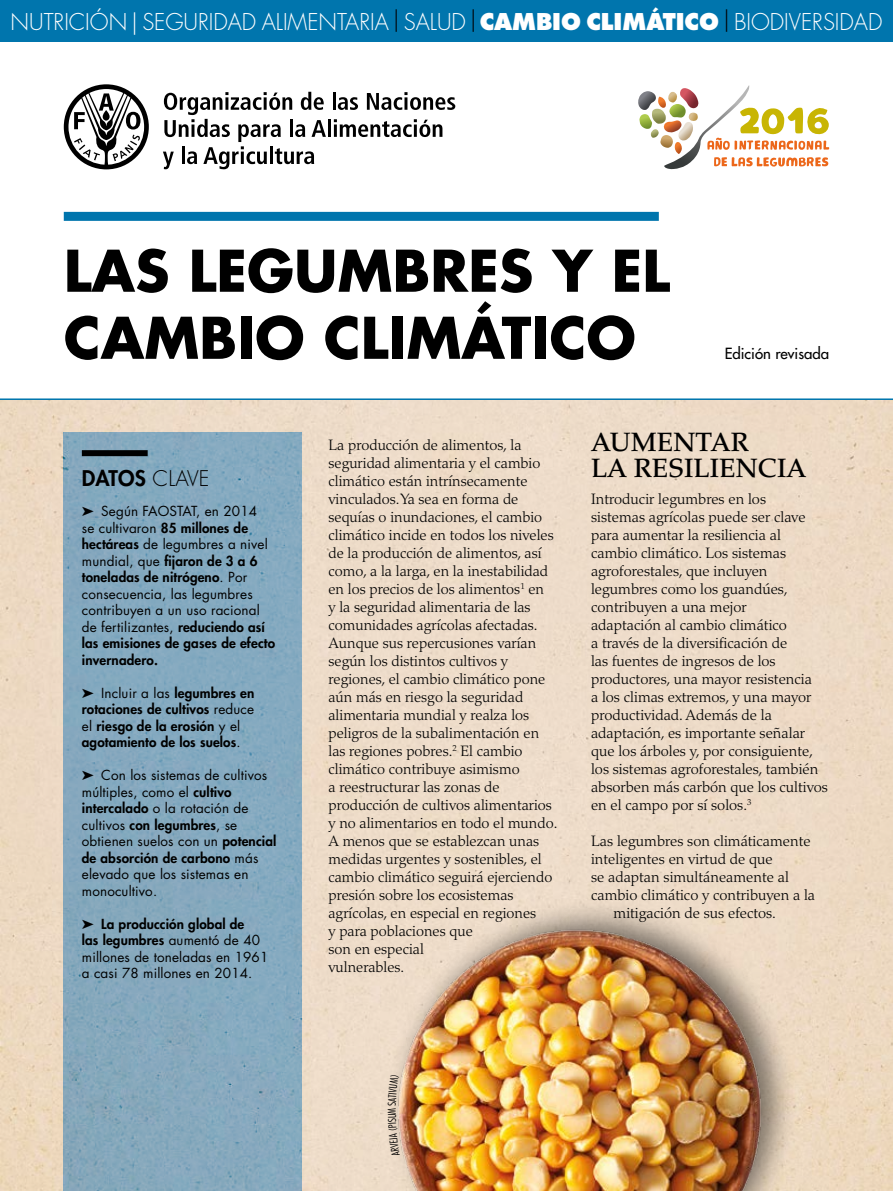
<style>
.page{position:relative;width:893px;height:1191px;background:#fff}
.page>*{position:absolute;margin:0;border:0;box-sizing:border-box;transform-origin:0 0}
.t1{font:700 55.8px/67.1px "Futura Std";color:#000}
.t2{font:500 26.4px/25.5px "Palatino LT Std";color:#000}
.t3{font:300 22.5px "Futura Std";color:#fff}
.t4{font:800 21px "Futura Std";letter-spacing:.01em;color:#000}
.t5{font:300 15px/18px "Palatino LT Std";color:#000}
.t6{font:500 15px "Futura Std";color:#000}
.t7{font:13.5px/16.5px "Futura Std";letter-spacing:.01em;color:#000}
.t8{font:800 13.5px/16.5px "Futura Std";letter-spacing:.01em;color:#000}
.t9{font:300 condensed 10.5px "Futura Std";color:#000}
.s1{color:#000}
.s2{font-weight:800}
.s3{font-weight:300}
.s4{font-weight:400}
</style>
<div class="page">
<div style="left:0;top:0;width:893px;height:42px;background:#0075ad"></div>
<img style="left:0;top:400px;width:893px;height:791px">
<div style="left:64px;top:212px;width:595px;height:9px;background:#0075ad"></div>
<hr style="left:0;top:398px;width:893px;height:2px;background:#0075ad">
<div style="left:64px;top:432px;width:238px;height:759px;background:#85a9be"></div>
<div style="left:82px;top:450px;width:66px;height:6px;background:#000"></div>
<svg style="left:638px;top:85px;width:191px;height:84px"></svg>
<div style="left:387px;top:898px;width:412px;height:293px;background:#000;opacity:.5"></div>
<img style="left:392px;top:924px;width:374px;height:267px">
<svg style="left:64px;top:84px;width:85px;height:85px"></svg>
<svg style="left:333px;top:92px;width:25px;height:18px"></svg>
<svg style="left:367px;top:92px;width:88px;height:18px"></svg>
<hr style="left:328px;top:119px;width:3px;height:18px;background:#000">
<svg style="left:334px;top:119px;width:108px;height:18px"></svg>
<svg style="left:163px;top:92px;width:163px;height:77px"></svg>
<svg style="left:388px;top:1114px;width:12px;height:42px"></svg>
<svg style="left:388px;top:1075px;width:11px;height:30px"></svg>
<h3 class="t3" style="left:11px;top:8px;width:873px">NUTRICIÓN | SEGURIDAD ALIMENTARIA <span class="s1">|</span> SALUD <span class="s1">|</span> <span class="s2">CAMBIO CLIMÁTICO</span> <span class="s1">|</span> BIODIVERSIDAD</h3>
<h1 class="t1" style="left:64px;top:236px;width:608px">LAS LEGUMBRES Y EL<br>CAMBIO CLIMÁTICO</h1>
<p class="t6" style="left:725px;top:344px;width:106px">Edición revisada</p>
<h3 class="t4" style="left:82px;top:465px;width:129px">DATOS <span class="s3">CLAVE</span></h3>
<p class="t7" style="left:82px;top:503px;width:195px">➤ Según FAOSTAT, en 2014<br>se cultivaron <span class="s2">85 millones de hectáreas</span> de legumbres a nivel mundial, que <span class="s2">fijaron de 3 a 6 toneladas de nitrógeno</span>. Por consecuencia, las legumbres contribuyen a un uso racional de fertilizantes, <span class="s2">reduciendo así las emisiones de gases de efecto invernadero.</span></p>
<p class="t8" style="left:82px;top:684px;width:174px">➤ <span class="s4">Incluir a las</span> legumbres en rotaciones de cultivos <span class="s4">reduce el</span> riesgo de la erosión <span class="s4">y el </span>agotamiento de los suelos<span class="s4">.</span></p>
<p class="t7" style="left:82px;top:767px;width:196px">➤ Con los sistemas de cultivos múltiples, como el <span class="s2">cultivo intercalado</span> o la rotación de cultivos <span class="s2">con legumbres</span>, se obtienen suelos con un <span class="s2">potencial de absorción de carbono</span> más elevado que los sistemas en monocultivo.</p>
<p class="t7" style="left:82px;top:915px;width:188px">➤ <span class="s2">La producción global de<br>las legumbres</span> aumentó de 40 millones de toneladas en 1961 a casi 78 millones en 2014.</p>
<p class="t5" style="left:328px;top:436px;width:230px">La producción de alimentos, la seguridad alimentaria y el cambio climático están intrínsecamente vinculados. Ya sea en forma de sequías o inundaciones, el cambio climático incide en todos los niveles de la producción de alimentos, así como, a la larga, en la inestabilidad en los precios de los alimentos<sup>1</sup> en<br>y la seguridad alimentaria de las comunidades agrícolas afectadas.<br>Aunque sus repercusiones varían según los distintos cultivos y regiones, el cambio climático pone aún más en riesgo la seguridad alimentaria mundial y realza los peligros de la subalimentación en las regiones pobres.<sup>2</sup> El cambio climático contribuye asimismo<br>a reestructurar las zonas de producción de cultivos alimentarios y no alimentarios en todo el mundo.<br>A menos que se establezcan unas medidas urgentes y sostenibles, el cambio climático seguirá ejerciendo presión sobre los ecosistemas agrícolas, en especial en regiones<br>y para poblaciones que<br>son en especial<br>vulnerables.</p>
<h2 class="t2" style="left:591px;top:430px;width:217px">AUMENTAR<br>LA RESILIENCIA</h2>
<p class="t5" style="left:591px;top:490px;width:238px">Introducir legumbres en los<br>sistemas agrícolas puede ser clave para aumentar la resiliencia al cambio climático. Los sistemas agroforestales, que incluyen legumbres como los guandúes, contribuyen a una mejor<br>adaptación al cambio climático<br>a través de la diversificación de<br>las fuentes de ingresos de los productores, una mayor resistencia<br>a los climas extremos, y una mayor productividad. Además de la adaptación, es importante señalar que los árboles y, por consiguiente, los sistemas agroforestales, también absorben más carbón que los cultivos en el campo por sí solos.<sup>3</sup></p>
<p class="t5" style="left:591px;top:832px;width:221px">Las legumbres son climáticamente</p>
<p class="t5" style="left:591px;top:850px;width:183px">inteligentes en virtud de que</p>
<p class="t5" style="left:591px;top:868px;width:199px">se adaptan simultáneamente al</p>
<p class="t5" style="left:591px;top:886px;width:226px">cambio climático y contribuyen a la</p>
<p class="t5" style="left:614px;top:904px;width:164px">mitigación de sus efectos.</p>
<p class="t9" style="left:386px;top:1113px;width:7px;rotate:-90deg">M</p>
</div>
